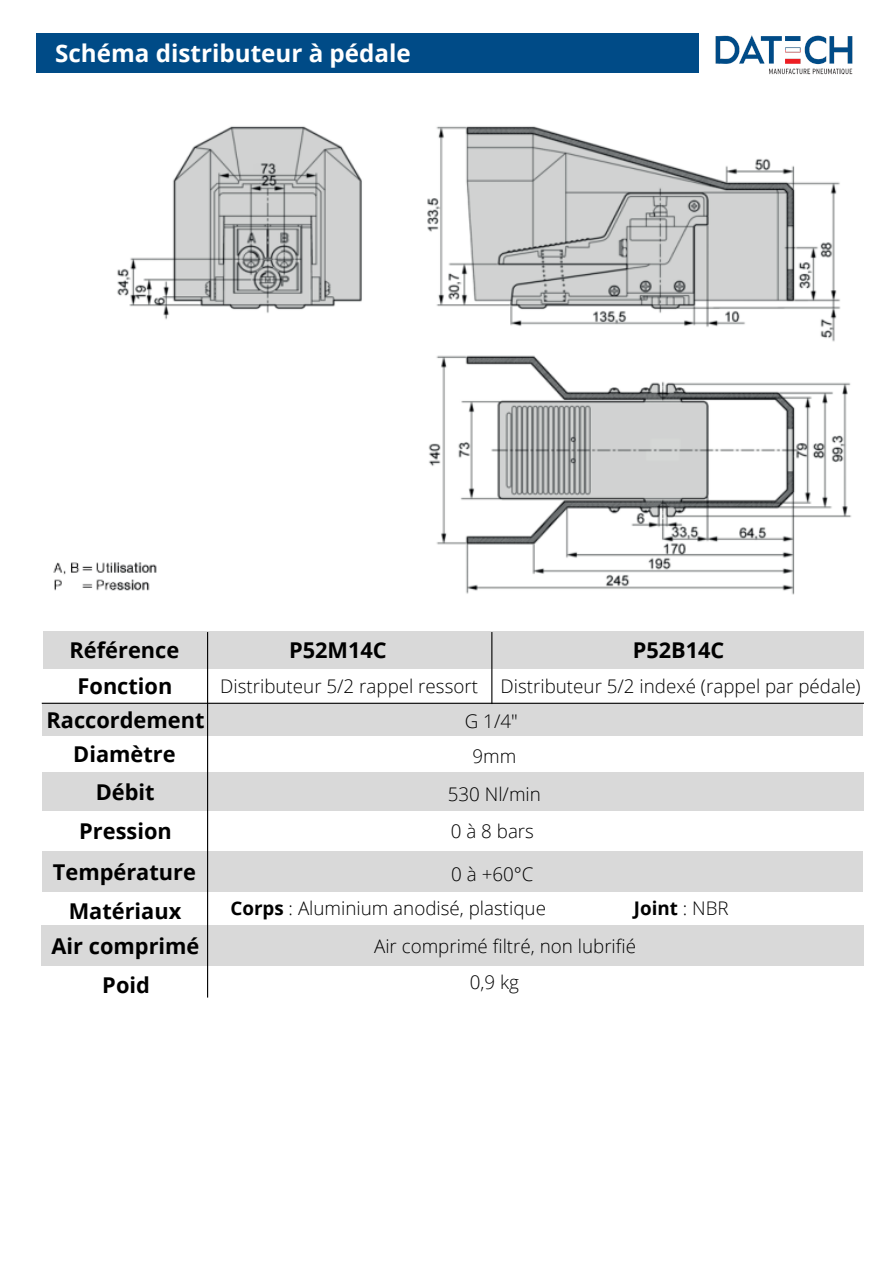
<style>
.page{position:relative;width:893px;height:1264px;background:#fff}
.page>*{position:absolute;margin:0;border:0;box-sizing:border-box;transform-origin:0 0}
.t1{font:700 24.15px "Open Sans";color:#fff}
.t2{font:700 21.75px/34.3px "Open Sans";color:#000;text-align:center}
.t3{font:300 18.75px/35.1px "Open Sans";color:#000}
.t4{font:700 18.75px "Open Sans";color:#000}
.s1{font-weight:700}
.s2{font-weight:300}
</style>
<div class="page">
<div style="left:37px;top:33px;width:662px;height:40px;background:#004b87"></div>
<img style="left:715px;top:35px;width:138px;height:40px">
<img style="left:53px;top:126px;width:799px;height:469px">
<div style="left:43px;top:631px;width:820px;height:37px;background:#d9d9d9"></div>
<div style="left:42px;top:702px;width:821px;height:33px;background:#d9d9d9"></div>
<div style="left:42px;top:772px;width:821px;height:38px;background:#d9d9d9"></div>
<div style="left:42px;top:851px;width:821px;height:40px;background:#d9d9d9"></div>
<div style="left:42px;top:925px;width:821px;height:41px;background:#d9d9d9"></div>
<hr style="left:207px;top:632px;width:1px;height:365px;background:#000">
<hr style="left:491px;top:632px;width:1px;height:72px;background:#000">
<hr style="left:42px;top:702px;width:821px;height:1px;background:#000">
<p class="t1" style="left:55px;top:36px;width:357px">Schéma distributeur à pédale</p>
<p class="t2" style="left:70px;top:632px;width:111px">Référence</p>
<p class="t2" style="left:289px;top:632px;width:99px">P52M14C</p>
<p class="t2" style="left:632px;top:632px;width:93px">P52B14C</p>
<p class="t2" style="left:47px;top:668px;width:159px">Fonction<br>Raccordement<br>Diamètre</p>
<p class="t2" style="left:79px;top:771px;width:94px;line-height:39.3px">Débit<br>Pression</p>
<p class="t2" style="left:53px;top:852px;width:144px;line-height:38.7px">Température<br>Matériaux</p>
<p class="t2" style="left:52px;top:926px;width:149px;line-height:38.5px">Air comprimé<br>Poid</p>
<p class="t3" style="left:220px;top:667px;width:259px">Distributeur 5/2 rappel ressort</p>
<p class="t3" style="left:500px;top:668px;width:361px">Distributeur 5/2 indexé (rappel par pédale)</p>
<p class="t3" style="left:465px;top:703px;width:54px;text-align:center">G 1/4"<br>9mm</p>
<p class="t3" style="left:447px;top:774px;width:95px;line-height:37.5px">530 Nl/min<br>0 à 8 bars</p>
<p class="t3" style="left:230px;top:856px;width:317px;line-height:33.9px;text-indent:221px">0 à +60°C<br><span class="s1">Corps</span> : Aluminium anodisé, plastique</p>
<p class="t4" style="left:633px;top:894px;width:96px">Joint <span class="s2">: NBR</span></p>
<p class="t3" style="left:374px;top:927px;width:263px">Air comprimé filtré, non lubrifié</p>
<p class="t3" style="left:469px;top:964px;width:51px">0,9 kg</p>
</div>
